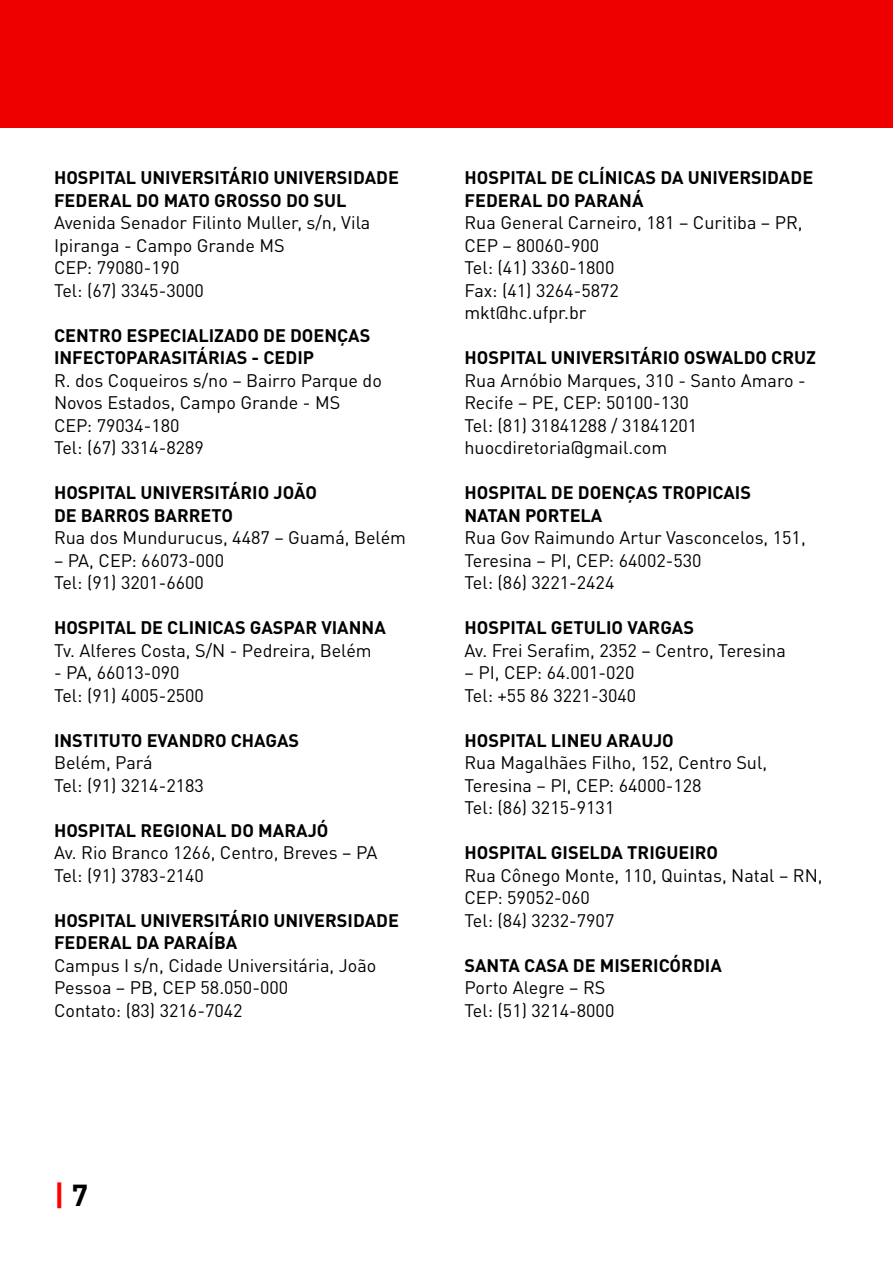
<style>
.page{position:relative;width:893px;height:1263px;background:#fff}
.page>*{position:absolute;margin:0;border:0;box-sizing:border-box;transform-origin:0 0}
.t1{font:700 30px "DIN Pro";color:#f00}
.t2{font:18px/22.5px "DIN Pro";color:#000}
.t3{font:700 18px/22.5px "DIN Pro";color:#000}
.s1{color:#000}
</style>
<div class="page">
<div style="left:0;top:0;width:893px;height:128px;background:#e00"></div>
<p class="t3" style="left:54px;top:164px;width:346px">HOSPITAL UNIVERSITÁRIO UNIVERSIDADE<br>FEDERAL DO MATO GROSSO DO SUL</p>
<p class="t2" style="left:54px;top:210px;width:318px">Avenida Senador Filinto Muller, s/n, Vila<br>Ipiranga - Campo Grande MS<br>CEP: 79080-190<br>Tel: (67) 3345-3000</p>
<p class="t3" style="left:54px;top:322px;width:318px">CENTRO ESPECIALIZADO DE DOENÇAS<br>INFECTOPARASITÁRIAS - CEDIP</p>
<p class="t2" style="left:54px;top:367px;width:329px">R. dos Coqueiros s/no – Bairro Parque do<br>Novos Estados, Campo Grande - MS<br>CEP: 79034-180<br>Tel: (67) 3314-8289</p>
<p class="t3" style="left:54px;top:479px;width:264px">HOSPITAL UNIVERSITÁRIO JOÃO<br>DE BARROS BARRETO</p>
<p class="t2" style="left:54px;top:525px;width:354px">Rua dos Mundurucus, 4487 – Guamá, Belém</p>
<p class="t2" style="left:54px;top:547px;width:172px">– PA, CEP: 66073-000<br>Tel: (91) 3201-6600</p>
<p class="t3" style="left:54px;top:614px;width:333px">HOSPITAL DE CLINICAS GASPAR VIANNA</p>
<p class="t2" style="left:54px;top:637px;width:319px">Tv. Alferes Costa, S/N - Pedreira, Belém</p>
<p class="t2" style="left:54px;top:660px;width:151px">- PA, 66013-090<br>Tel: (91) 4005-2500</p>
<p class="t3" style="left:54px;top:727px;width:247px">INSTITUTO EVANDRO CHAGAS</p>
<p class="t2" style="left:54px;top:750px;width:151px">Belém, Pará<br>Tel: (91) 3214-2183</p>
<p class="t3" style="left:54px;top:817px;width:276px">HOSPITAL REGIONAL DO MARAJÓ</p>
<p class="t2" style="left:54px;top:840px;width:325px">Av. Rio Branco 1266, Centro, Breves – PA<br>Tel: (91) 3783-2140</p>
<p class="t3" style="left:54px;top:907px;width:346px">HOSPITAL UNIVERSITÁRIO UNIVERSIDADE<br>FEDERAL DA PARAÍBA</p>
<p class="t2" style="left:54px;top:952px;width:324px">Campus I s/n, Cidade Universitária, João<br>Pessoa – PB, CEP 58.050-000<br>Contato: (83) 3216-7042</p>
<p class="t3" style="left:464px;top:164px;width:350px">HOSPITAL DE CLÍNICAS DA UNIVERSIDADE<br>FEDERAL DO PARANÁ</p>
<p class="t2" style="left:464px;top:210px;width:340px">Rua General Carneiro, 181 – Curitiba – PR,<br>CEP – 80060-900<br>Tel: (41) 3360-1800<br>Fax: (41) 3264-5872<br>mkt@hc.ufpr.br</p>
<p class="t3" style="left:464px;top:344px;width:353px">HOSPITAL UNIVERSITÁRIO OSWALDO CRUZ</p>
<p class="t2" style="left:464px;top:367px;width:343px">Rua Arnóbio Marques, 310 - Santo Amaro -<br>Recife – PE, CEP: 50100-130<br>Tel: (81) 31841288 / 31841201 huocdiretoria@gmail.com</p>
<p class="t3" style="left:464px;top:479px;width:288px">HOSPITAL DE DOENÇAS TROPICAIS<br>NATAN PORTELA</p>
<p class="t2" style="left:464px;top:525px;width:343px">Rua Gov Raimundo Artur Vasconcelos, 151,<br>Teresina – PI, CEP: 64002-530<br>Tel: (86) 3221-2424</p>
<p class="t3" style="left:464px;top:614px;width:231px">HOSPITAL GETULIO VARGAS</p>
<p class="t2" style="left:464px;top:637px;width:323px">Av. Frei Serafim, 2352 – Centro, Teresina</p>
<p class="t2" style="left:464px;top:660px;width:173px">– PI, CEP: 64.001-020<br>Tel: +55 86 3221-3040</p>
<p class="t3" style="left:464px;top:727px;width:211px">HOSPITAL LINEU ARAUJO</p>
<p class="t2" style="left:464px;top:750px;width:304px">Rua Magalhães Filho, 152, Centro Sul,<br>Teresina – PI, CEP: 64000-128<br>Tel: (86) 3215-9131</p>
<p class="t3" style="left:464px;top:839px;width:255px">HOSPITAL GISELDA TRIGUEIRO</p>
<p class="t2" style="left:464px;top:862px;width:360px">Rua Cônego Monte, 110, Quintas, Natal – RN,<br>CEP: 59052-060<br>Tel: (84) 3232-7907</p>
<p class="t3" style="left:464px;top:952px;width:259px">SANTA CASA DE MISERICÓRDIA</p>
<p class="t2" style="left:464px;top:975px;width:151px">Porto Alegre – RS<br>Tel: (51) 3214-8000</p>
<h1 class="t1" style="left:54px;top:1170px;width:35px">| <span class="s1">7</span></h1>
</div>
